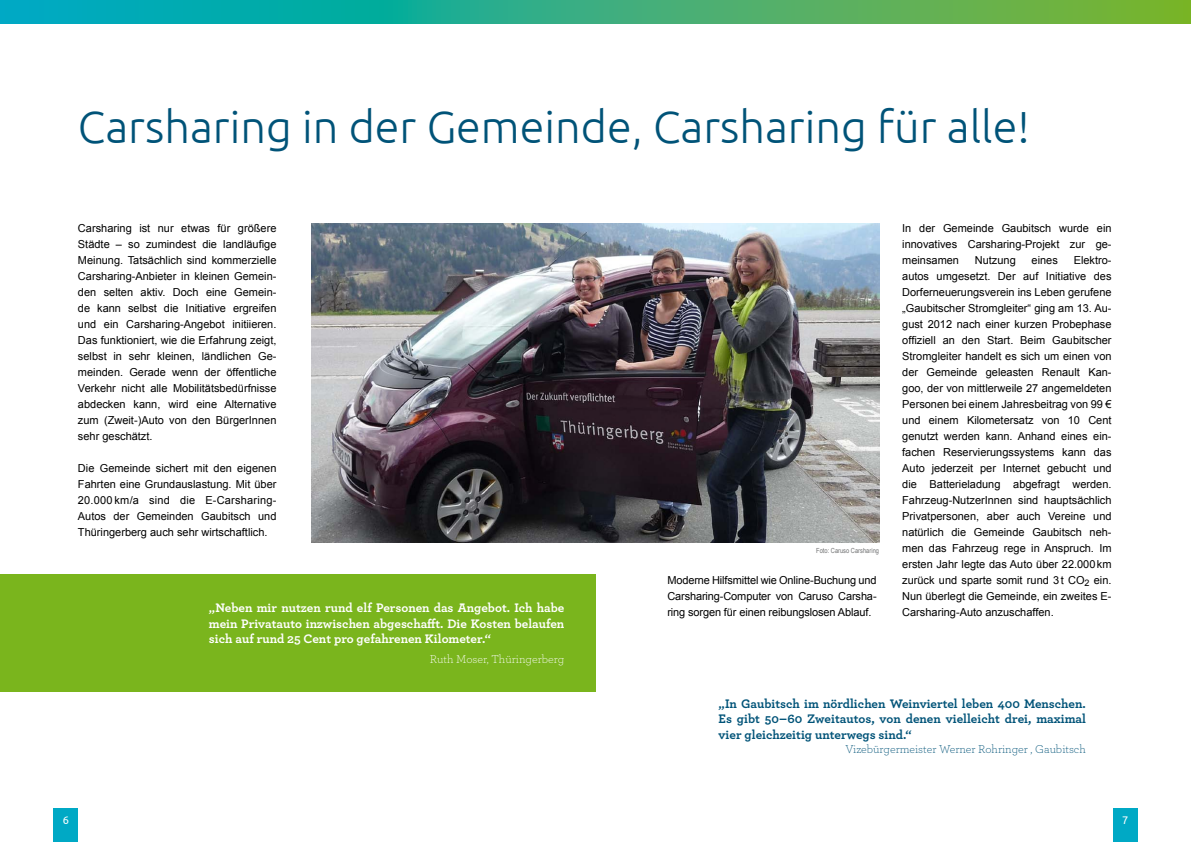
<style>
.page{position:relative;width:1191px;height:842px;background:#fff}
.page>*{position:absolute;margin:0;border:0;box-sizing:border-box;transform-origin:0 0}
.t1{font:300 45px "Ubuntu";color:#005378}
.t2{font:700 13px/15.6px "Archer Pro";color:#fff;text-align:justify}
.t3{font:700 13px/15.6px "Archer Pro";color:#005378;text-align:justify}
.t4{font:300 12px "Archer Pro";color:#005378}
.t5{font:300 12px "Archer Pro";color:#fff}
.t6{font:11px/16px "Arial";color:#000;text-align:justify}
.t7{font:11px "Ubuntu";color:#fff}
.t8{font:7px "Arial Narrow";color:#707172}
</style>
<div class="page">
<svg style="left:0;top:0;width:1191px;height:23px;background:#35ae7e"></svg>
<div style="left:54px;top:809px;width:24px;height:33px;background:#00a9c5"></div>
<div style="left:1113px;top:809px;width:24px;height:33px;background:#00a9c5"></div>
<div style="left:0;top:574px;width:595px;height:117px;background:#7ab51d"></div>
<img style="left:312px;top:224px;width:567px;height:318px">
<h1 class="t1" style="left:78px;top:100px;width:953px">Carsharing in der Gemeinde, Carsharing für alle!</h1>
<p class="t6" style="left:78px;top:220px;width:200px">Carsharing ist nur etwas für größere Städte – so zumindest die landläufige Meinung. Tatsächlich sind kommerzielle Carsharing-Anbieter in kleinen Gemein&shy;den selten aktiv. Doch eine Gemein&shy;de kann selbst die Initiative ergreifen und ein Carsharing-Angebot initiieren.<br>Das funktioniert, wie die Erfahrung zeigt, selbst in sehr kleinen, ländlichen Ge&shy;meinden. Gerade wenn der öffentliche Verkehr nicht alle Mobilitätsbedürfnisse abdecken kann, wird eine Alternative zum (Zweit-)Auto von den BürgerInnen sehr geschätzt.</p>
<p class="t6" style="left:78px;top:460px;width:200px">Die Gemeinde sichert mit den eigenen Fahrten eine Grundauslastung. Mit über 20.000 km/a sind die E-Carsharing-Autos der Gemeinden Gaubitsch und Thüringerberg auch sehr wirtschaftlich.</p>
<p class="t2" style="left:209px;top:599px;width:357px">„Neben mir nutzen rund elf Personen das Angebot. Ich habe mein Privatauto inzwischen abgeschafft. Die Kosten belaufen sich auf rund 25 Cent pro gefahrenen Kilometer.“</p>
<p class="t5" style="left:430px;top:651px;width:136px">Ruth Moser, Thüringerberg</p>
<p class="t8" style="left:816px;top:546px;width:64px">Foto: Caruso Carsharing</p>
<p class="t6" style="left:667px;top:572px;width:211px">Moderne Hilfsmittel wie Online-Buchung und Carsharing-Computer von Caruso Carsha&shy;ring sorgen für einen reibungslosen Ablauf.</p>
<p class="t6" style="left:902px;top:220px;width:211px">In der Gemeinde Gaubitsch wurde ein innovatives Carsharing-Projekt zur ge&shy;meinsamen</p>
<p class="t6" style="left:902px;top:252px;width:211px;text-indent:171px">Elektro&shy;autos umgesetzt. Der auf Initiative des Dorferneuerungsverein ins Leben gerufene „Gaubitscher Stromgleiter“ ging am 13. Au&shy;gust 2012 nach einer kurzen Probephase offiziell an den Start. Beim Gaubitscher Stromgleiter handelt es sich um einen von der Gemeinde geleasten Renault Kan&shy;goo, der von mittlerweile 27 angemeldeten Personen bei einem Jahresbeitrag von 99 € und einem Kilometersatz von 10 Cent genutzt werden kann. Anhand eines ein&shy;fachen Reservierungssystems kann das Auto jederzeit per Internet gebucht und die Batterieladung abgefragt werden.<br>Fahrzeug-NutzerInnen sind hauptsächlich Privatpersonen, aber auch Vereine und natürlich die Gemeinde Gaubitsch neh&shy;men das Fahrzeug rege in Anspruch. Im ersten Jahr legte das Auto über 22.000km zurück und sparte somit rund 3t CO<sub>2</sub> ein.<br>Nun überlegt die Gemeinde, ein zweites E-Carsharing-Auto anzuschaffen.</p>
<p class="t6" style="left:975px;top:252px;width:42px">Nutzung</p>
<p class="t6" style="left:1031px;top:252px;width:28px">eines</p>
<p class="t3" style="left:718px;top:694px;width:369px">„In Gaubitsch im nördlichen Weinviertel leben 400 Menschen.<br>Es gibt 50–60 Zweitautos, von denen vielleicht drei, maximal vier gleichzeitig unterwegs sind.“</p>
<p class="t4" style="left:845px;top:741px;width:242px">Vizebürgermeister Werner Rohringer , Gaubitsch</p>
<p class="t7" style="left:63px;top:814px;width:8px">6</p>
<p class="t7" style="left:1122px;top:814px;width:8px">7</p>
</div>
